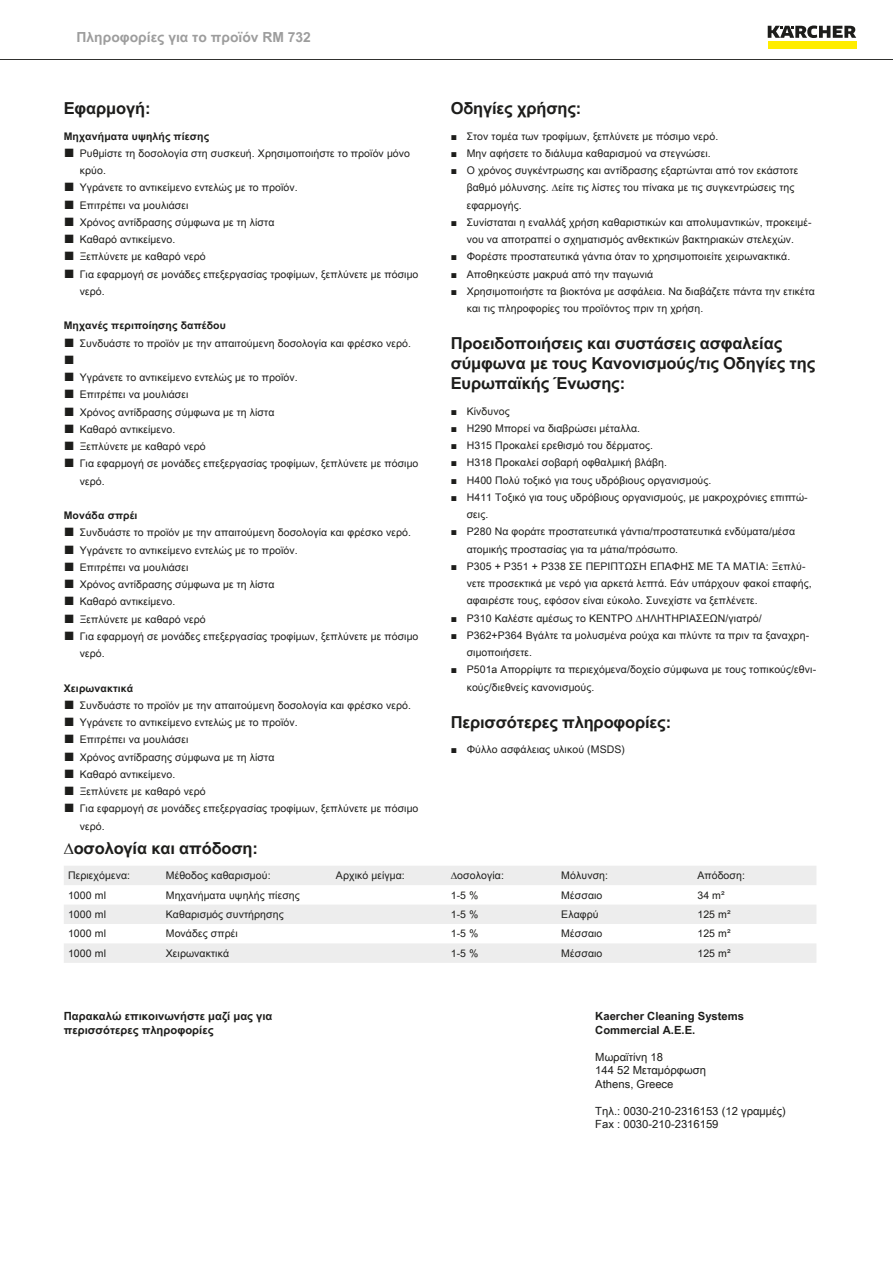
<style>
.page{position:relative;width:893px;height:1263px;background:#fff}
.page>*{position:absolute;margin:0;border:0;box-sizing:border-box;transform-origin:0 0}
.t1{font:18px "Arial";color:#1d1d1b}
.t2{font:700 16.5px/19.8px "Arial Unicode MS";letter-spacing:-.01em;color:#1d1d1b}
.t3{font:700 13.8px "Arial Unicode MS";color:#9d9d9d}
.t4{font:700 11.25px/13.5px "Arial Unicode MS";color:#1d1d1b}
.t5{font:11.25px/13.5px "Arial Unicode MS";color:#1d1d1b}
.t6{font:10.5px/17.2px "Arial Unicode MS";letter-spacing:.01em;color:#1d1d1b}
.t7{font:700 10.5px "Arial Unicode MS";letter-spacing:.01em;color:#1d1d1b}
.s1{font-family:"Arial";font-size:18px}
.s2{font-family:"Arial"}
</style>
<div class="page">
<hr style="left:0;top:59px;width:893px;height:1px;background:#1d1d1b">
<div style="left:768px;top:42px;width:88px;height:7px;background:#ffed00"></div>
<svg style="left:768px;top:26px;width:88px;height:12px"></svg>
<svg style="left:64px;top:866px;width:752px;height:97px;fill:#ededed"></svg>
<svg style="left:451px;top:872px;width:6px;height:7px"></svg>
<h3 class="t3" style="left:77px;top:27px;width:236px">Πληροφορίες για το προϊόν RM 732</h3>
<h2 class="t2" style="left:64px;top:99px;width:88px">Εφαρμογή:</h2>
<p class="t7" style="left:64px;top:128px;width:147px">Μηχανήματα υψηλής πίεσης</p>
<p class="t6" style="left:80px;top:144px;width:332px;text-indent:-16px"><span class="s1">■</span> Ρυθμίστε τη δοσολογία στη συσκευή. Χρησιμοποιήστε το προϊόν μόνο κρύο.</p>
<p class="t6" style="left:64px;top:179px;width:235px"><span class="s1">■</span> Υγράνετε το αντικείμενο εντελώς με το προϊόν.</p>
<p class="t6" style="left:64px;top:196px;width:126px"><span class="s1">■</span> Επιτρέπει να μουλιάσει</p>
<p class="t6" style="left:64px;top:213px;width:212px"><span class="s1">■</span> Χρόνος αντίδρασης σύμφωνα με τη λίστα</p>
<p class="t6" style="left:64px;top:231px;width:113px"><span class="s1">■</span> Καθαρό αντικείμενο.</p>
<p class="t6" style="left:64px;top:248px;width:144px"><span class="s1">■</span> Ξεπλύνετε με καθαρό νερό</p>
<p class="t6" style="left:80px;top:265px;width:340px;text-indent:-16px"><span class="s1">■</span> Για εφαρμογή σε μονάδες επεξεργασίας τροφίμων, ξεπλύνετε με πόσιμο νερό.</p>
<p class="t7" style="left:64px;top:318px;width:164px">Μηχανές περιποίησης δαπέδου</p>
<p class="t6" style="left:64px;top:334px;width:349px"><span class="s1">■</span> Συνδυάστε το προϊόν με την απαιτούμενη δοσολογία και φρέσκο νερό.</p>
<h1 class="t1" style="left:64px;top:345px;width:12px">■</h1>
<p class="t6" style="left:64px;top:369px;width:235px"><span class="s1">■</span> Υγράνετε το αντικείμενο εντελώς με το προϊόν.</p>
<p class="t6" style="left:64px;top:386px;width:126px"><span class="s1">■</span> Επιτρέπει να μουλιάσει</p>
<p class="t6" style="left:64px;top:403px;width:212px"><span class="s1">■</span> Χρόνος αντίδρασης σύμφωνα με τη λίστα</p>
<p class="t6" style="left:64px;top:420px;width:113px"><span class="s1">■</span> Καθαρό αντικείμενο.</p>
<p class="t6" style="left:64px;top:438px;width:144px"><span class="s1">■</span> Ξεπλύνετε με καθαρό νερό</p>
<p class="t6" style="left:80px;top:455px;width:340px;text-indent:-16px"><span class="s1">■</span> Για εφαρμογή σε μονάδες επεξεργασίας τροφίμων, ξεπλύνετε με πόσιμο νερό.</p>
<p class="t7" style="left:64px;top:508px;width:75px">Μονάδα σπρέι</p>
<p class="t6" style="left:64px;top:524px;width:349px"><span class="s1">■</span> Συνδυάστε το προϊόν με την απαιτούμενη δοσολογία και φρέσκο νερό.</p>
<p class="t6" style="left:64px;top:541px;width:235px"><span class="s1">■</span> Υγράνετε το αντικείμενο εντελώς με το προϊόν.</p>
<p class="t6" style="left:64px;top:558px;width:126px"><span class="s1">■</span> Επιτρέπει να μουλιάσει</p>
<p class="t6" style="left:64px;top:576px;width:212px"><span class="s1">■</span> Χρόνος αντίδρασης σύμφωνα με τη λίστα</p>
<p class="t6" style="left:64px;top:593px;width:113px"><span class="s1">■</span> Καθαρό αντικείμενο.</p>
<p class="t6" style="left:64px;top:610px;width:144px"><span class="s1">■</span> Ξεπλύνετε με καθαρό νερό</p>
<p class="t6" style="left:80px;top:627px;width:340px;text-indent:-16px"><span class="s1">■</span> Για εφαρμογή σε μονάδες επεξεργασίας τροφίμων, ξεπλύνετε με πόσιμο νερό.</p>
<p class="t7" style="left:64px;top:680px;width:71px">Χειρωνακτικά</p>
<p class="t6" style="left:64px;top:696px;width:349px"><span class="s1">■</span> Συνδυάστε το προϊόν με την απαιτούμενη δοσολογία και φρέσκο νερό.</p>
<p class="t6" style="left:64px;top:714px;width:235px"><span class="s1">■</span> Υγράνετε το αντικείμενο εντελώς με το προϊόν.</p>
<p class="t6" style="left:64px;top:731px;width:126px"><span class="s1">■</span> Επιτρέπει να μουλιάσει</p>
<p class="t6" style="left:64px;top:748px;width:212px"><span class="s1">■</span> Χρόνος αντίδρασης σύμφωνα με τη λίστα</p>
<p class="t6" style="left:64px;top:765px;width:113px"><span class="s1">■</span> Καθαρό αντικείμενο.</p>
<p class="t6" style="left:64px;top:783px;width:144px"><span class="s1">■</span> Ξεπλύνετε με καθαρό νερό</p>
<p class="t6" style="left:80px;top:800px;width:340px;text-indent:-16px"><span class="s1">■</span> Για εφαρμογή σε μονάδες επεξεργασίας τροφίμων, ξεπλύνετε με πόσιμο νερό.</p>
<h2 class="t2" style="left:451px;top:99px;width:132px">Οδηγίες χρήσης:</h2>
<p class="t6" style="left:451px;top:127px;width:269px"><span class="s2">■</span> Στον τομέα των τροφίμων, ξεπλύνετε με πόσιμο νερό.</p>
<p class="t6" style="left:451px;top:144px;width:262px"><span class="s2">■</span> Μην αφήσετε το διάλυμα καθαρισμού να στεγνώσει.</p>
<p class="t6" style="left:467px;top:162px;width:333px;text-indent:-16px"><span class="s2">■</span> Ο χρόνος συγκέντρωσης και αντίδρασης εξαρτώνται από τον εκάστοτε βαθμό μόλυνσης. είτε τις λίστες του πίνακα με τις συγκεντρώσεις της εφαρμογής.</p>
<p class="t6" style="left:451px;top:213px;width:362px;text-align:center"><span class="s2">■</span> Συνίσταται η εναλλάξ χρήση καθαριστικών και απολυμαντικών, προκειμέ&shy;νου να αποτραπεί ο σχηματισμός ανθεκτικών βακτηριακών στελεχών.</p>
<p class="t6" style="left:451px;top:248px;width:341px"><span class="s2">■</span> Φορέστε προστατευτικά γάντια όταν το χρησιμοποιείτε χειρωνακτικά.</p>
<p class="t6" style="left:451px;top:265px;width:204px"><span class="s2">■</span> Αποθηκεύστε μακρυά από την παγωνιά</p>
<p class="t6" style="left:467px;top:282px;width:350px;text-indent:-16px"><span class="s2">■</span> Χρησιμοποιήστε τα βιοκτόνα με ασφάλεια. Να διαβάζετε πάντα την ετικέτα και τις πληροφορίες του προϊόντος πριν τη χρήση.</p>
<h2 class="t2" style="left:451px;top:334px;width:366px">Προειδοποιήσεις και συστάσεις ασφαλείας σύμφωνα με τους Κανονισμούς/τις Οδηγίες της<br>Ευρωπαϊκής Ένωσης:</h2>
<p class="t6" style="left:451px;top:402px;width:60px"><span class="s2">■</span> Κίνδυνος</p>
<p class="t6" style="left:451px;top:419px;width:191px"><span class="s2">■</span> H290 Μπορεί να διαβρώσει μέταλλα.</p>
<p class="t6" style="left:451px;top:436px;width:204px"><span class="s2">■</span> H315 Προκαλεί ερεθισμό του δέρματος.</p>
<p class="t6" style="left:451px;top:454px;width:218px"><span class="s2">■</span> H318 Προκαλεί σοβαρή οφθαλμική βλάβη.</p>
<p class="t6" style="left:451px;top:471px;width:262px"><span class="s2">■</span> H400 Πολύ τοξικό για τους υδρόβιους οργανισμούς.</p>
<p class="t6" style="left:467px;top:488px;width:342px;text-indent:-16px"><span class="s2">■</span> H411 Τοξικό για τους υδρόβιους οργανισμούς, με μακροχρόνιες επιπτώ&shy;σεις.</p>
<p class="t6" style="left:467px;top:523px;width:330px;text-indent:-16px"><span class="s2">■</span> P280 Να φοράτε προστατευτικά γάντια/προστατευτικά ενδύματα/μέσα ατομικής προστασίας για τα μάτια/πρόσωπο.</p>
<p class="t6" style="left:467px;top:557px;width:346px;text-indent:-16px"><span class="s2">■</span> P305 + P351 + P338 ΣΕ ΠΕΡΙΠΤΩΣΗ ΕΠΑΦΗΣ ΜΕ ΤΑ ΜΑΤΙΑ: Ξεπλύ&shy;νετε προσεκτικά με νερό για αρκετά λεπτά. Εάν υπάρχουν φακοί επαφής, αφαιρέστε τους, εφόσον είναι εύκολο. Συνεχίστε να ξεπλένετε.</p>
<p class="t6" style="left:451px;top:609px;width:312px"><span class="s2">■</span> P310 Καλέστε αμέσως το ΚΕΝΤΡΟ ΗΛΗΤΗΡΙΑΣΕΩΝ/γιατρό/</p>
<p class="t6" style="left:467px;top:626px;width:344px;text-indent:-16px"><span class="s2">■</span> P362+P364 Βγάλτε τα μολυσμένα ρούχα και πλύντε τα πριν τα ξαναχρη&shy;σιμοποιήσετε.</p>
<p class="t6" style="left:467px;top:661px;width:351px;text-indent:-16px"><span class="s2">■</span> P501a Απορρίψτε τα περιεχόμενα/δοχείο σύμφωνα με τους τοπικούς/εθνι&shy;κούς/διεθνείς κανονισμούς.</p>
<h2 class="t2" style="left:451px;top:712px;width:222px">Περισσότερες πληροφορίες:</h2>
<p class="t6" style="left:451px;top:741px;width:176px"><span class="s2">■</span> Φύλλο ασφάλειας υλικού (MSDS)</p>
<h2 class="t2" style="left:74px;top:838px;width:186px">οσολογία και απόδοση:</h2>
<p class="t6" style="left:68px;top:867px;width:64px">Περιεχόμενα:</p>
<p class="t6" style="left:166px;top:867px;width:106px">Μέθοδος καθαρισμού:</p>
<p class="t6" style="left:336px;top:867px;width:70px">Αρχικό μείγμα:</p>
<p class="t6" style="left:457px;top:867px;width:48px">οσολογία:</p>
<p class="t6" style="left:561px;top:867px;width:48px">Μόλυνση:</p>
<p class="t6" style="left:697px;top:867px;width:49px">Απόδοση:</p>
<p class="t6" style="left:68px;top:886px;width:39px">1000 ml</p>
<p class="t6" style="left:166px;top:886px;width:135px">Μηχανήματα υψηλής πίεσης</p>
<p class="t6" style="left:451px;top:886px;width:29px">1-5 %</p>
<p class="t6" style="left:561px;top:886px;width:43px">Μέσσαιο</p>
<p class="t6" style="left:697px;top:886px;width:29px">34 m²</p>
<p class="t6" style="left:68px;top:905px;width:39px">1000 ml</p>
<p class="t6" style="left:166px;top:905px;width:119px">Καθαρισμός συντήρησης</p>
<p class="t6" style="left:451px;top:905px;width:29px">1-5 %</p>
<p class="t6" style="left:561px;top:905px;width:39px">Ελαφρύ</p>
<p class="t6" style="left:697px;top:905px;width:35px">125 m²</p>
<p class="t6" style="left:68px;top:925px;width:39px">1000 ml</p>
<p class="t6" style="left:166px;top:925px;width:73px">Μονάδες σπρέι</p>
<p class="t6" style="left:451px;top:925px;width:29px">1-5 %</p>
<p class="t6" style="left:561px;top:925px;width:43px">Μέσσαιο</p>
<p class="t6" style="left:697px;top:925px;width:35px">125 m²</p>
<p class="t6" style="left:68px;top:944px;width:39px">1000 ml</p>
<p class="t6" style="left:166px;top:944px;width:65px">Χειρωνακτικά</p>
<p class="t6" style="left:451px;top:944px;width:29px">1-5 %</p>
<p class="t6" style="left:561px;top:944px;width:43px">Μέσσαιο</p>
<p class="t6" style="left:697px;top:944px;width:35px">125 m²</p>
<p class="t4" style="left:64px;top:1010px;width:210px">Παρακαλώ επικοινωνήστε μαζί μας για περισσότερες πληροφορίες</p>
<p class="t4" style="left:595px;top:1010px;width:150px">Kaercher Cleaning Systems<br>Commercial A.E.E.</p>
<p class="t5" style="left:595px;top:1050px;width:112px">Μωραϊτίνη 18<br>144 52 Μεταμόρφωση<br>Athens, Greece</p>
<p class="t5" style="left:595px;top:1104px;width:192px">Τηλ.: 0030-210-2316153 (12 γραμμές)<br>Fax : 0030-210-2316159</p>
</div>
